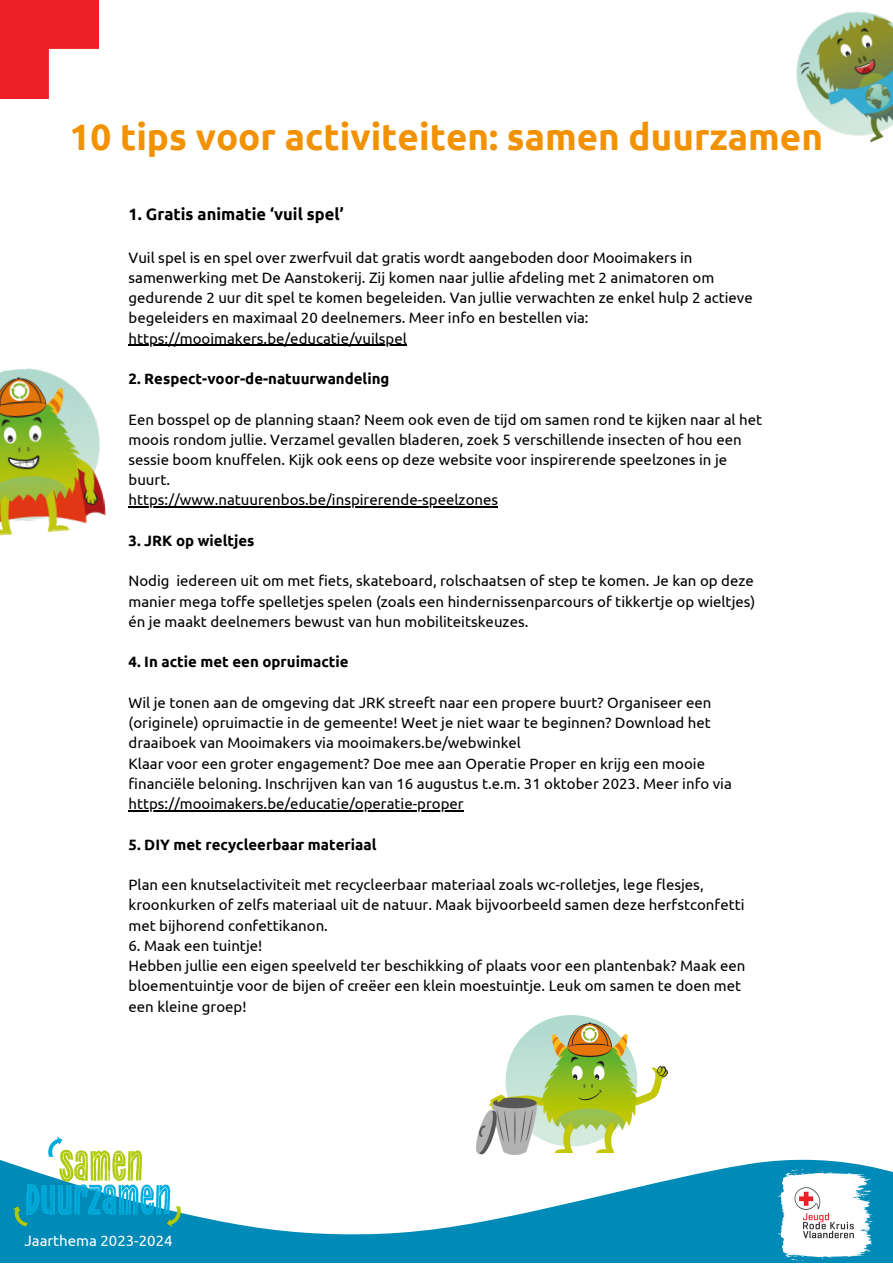
<style>
.page{position:relative;width:893px;height:1264px;background:#fff}
.page>*{position:absolute;margin:0;border:0;box-sizing:border-box;transform-origin:0 0}
.t1{font:700 36.75px "Ubuntu";color:#f39200}
.t2{font:700 16.5px "Ubuntu";color:#000}
.t3{font:15px/20.2px "Ubuntu";color:#000}
.t4{font:700 15px "Ubuntu";color:#000}
.t5{font:15px "Ubuntu";color:#fff}
</style>
<div class="page">
<hr style="left:128px;top:345px;width:279px;height:1px;background:#000">
<hr style="left:128px;top:506px;width:370px;height:1px;background:#000">
<hr style="left:128px;top:810px;width:335px;height:1px;background:#000">
<img style="left:0;top:0;width:99px;height:99px">
<svg style="left:0;top:1159px;width:892px;height:103px;fill:#008ab7"></svg>
<img style="left:778px;top:1167px;width:95px;height:95px">
<img style="left:4px;top:1136px;width:190px;height:106px">
<img style="left:0;top:368px;width:106px;height:168px">
<img style="left:796px;top:11px;width:96px;height:132px">
<img style="left:476px;top:1015px;width:191px;height:139px">
<p class="t1" style="left:69px;top:116px;width:755px">10 tips voor activiteiten: samen duurzamen</p>
<p class="t2" style="left:128px;top:204px;width:217px">1. Gratis animatie ‘vuil spel’</p>
<p class="t3" style="left:128px;top:247px;width:625px">Vuil spel is en spel over zwerfvuil dat gratis wordt aangeboden door Mooimakers in samenwerking met De Aanstokerij. Zij komen naar jullie afdeling met 2 animatoren om gedurende 2 uur dit spel te komen begeleiden. Van jullie verwachten ze enkel hulp 2 actieve begeleiders en maximaal 20 deelnemers. Meer info en bestellen via: https://mooimakers.be/educatie/vuilspel</p>
<p class="t4" style="left:128px;top:370px;width:262px">2. Respect-voor-de-natuurwandeling</p>
<p class="t3" style="left:128px;top:409px;width:635px">Een bosspel op de planning staan? Neem ook even de tijd om samen rond te kijken naar al het moois rondom jullie. Verzamel gevallen bladeren, zoek 5 verschillende insecten of hou een sessie boom knuffelen. Kijk ook eens op deze website voor inspirerende speelzones in je buurt.</p>
<p class="t3" style="left:128px;top:490px;width:371px">https://www.natuurenbos.be/inspirerende-speelzones</p>
<p class="t4" style="left:128px;top:532px;width:127px">3. JRK op wieltjes</p>
<p class="t3" style="left:128px;top:570px;width:628px;text-align:justify">Nodig iedereen uit om met fiets, skateboard, rolschaatsen of step te komen. Je kan op deze manier mega toffe spelletjes spelen (zoals een hindernissenparcours of tikkertje op wieltjes) én je maakt deelnemers bewust van hun mobiliteitskeuzes.</p>
<p class="t4" style="left:128px;top:653px;width:221px">4. In actie met een opruimactie</p>
<p class="t3" style="left:128px;top:692px;width:584px;text-align:justify">Wil je tonen aan de omgeving dat JRK streeft naar een propere buurt? Organiseer een (originele) opruimactie in de gemeente! Weet je niet waar te beginnen? Download het draaiboek van Mooimakers via mooimakers.be/webwinkel</p>
<p class="t3" style="left:128px;top:753px;width:605px">Klaar voor een groter engagement? Doe mee aan Operatie Proper en krijg een mooie financiële beloning. Inschrijven kan van 16 augustus t.e.m. 31 oktober 2023. Meer info via</p>
<p class="t3" style="left:128px;top:793px;width:336px">https://mooimakers.be/educatie/operatie-proper</p>
<p class="t4" style="left:128px;top:835px;width:249px">5. DIY met recycleerbaar materiaal</p>
<p class="t3" style="left:128px;top:874px;width:617px">Plan een knutselactiviteit met recycleerbaar materiaal zoals wc-rolletjes, lege flesjes, kroonkurken of zelfs materiaal uit de natuur. Maak bijvoorbeeld samen deze herfstconfetti met bijhorend confettikanon.</p>
<p class="t3" style="left:128px;top:935px;width:135px">6. Maak een tuintje!</p>
<p class="t3" style="left:128px;top:955px;width:618px">Hebben jullie een eigen speelveld ter beschikking of plaats voor een plantenbak? Maak een bloementuintje voor de bijen of creëer een klein moestuintje. Leuk om samen te doen met een kleine groep!</p>
<p class="t5" style="left:24px;top:1232px;width:150px">Jaarthema 2023-2024</p>
</div>
